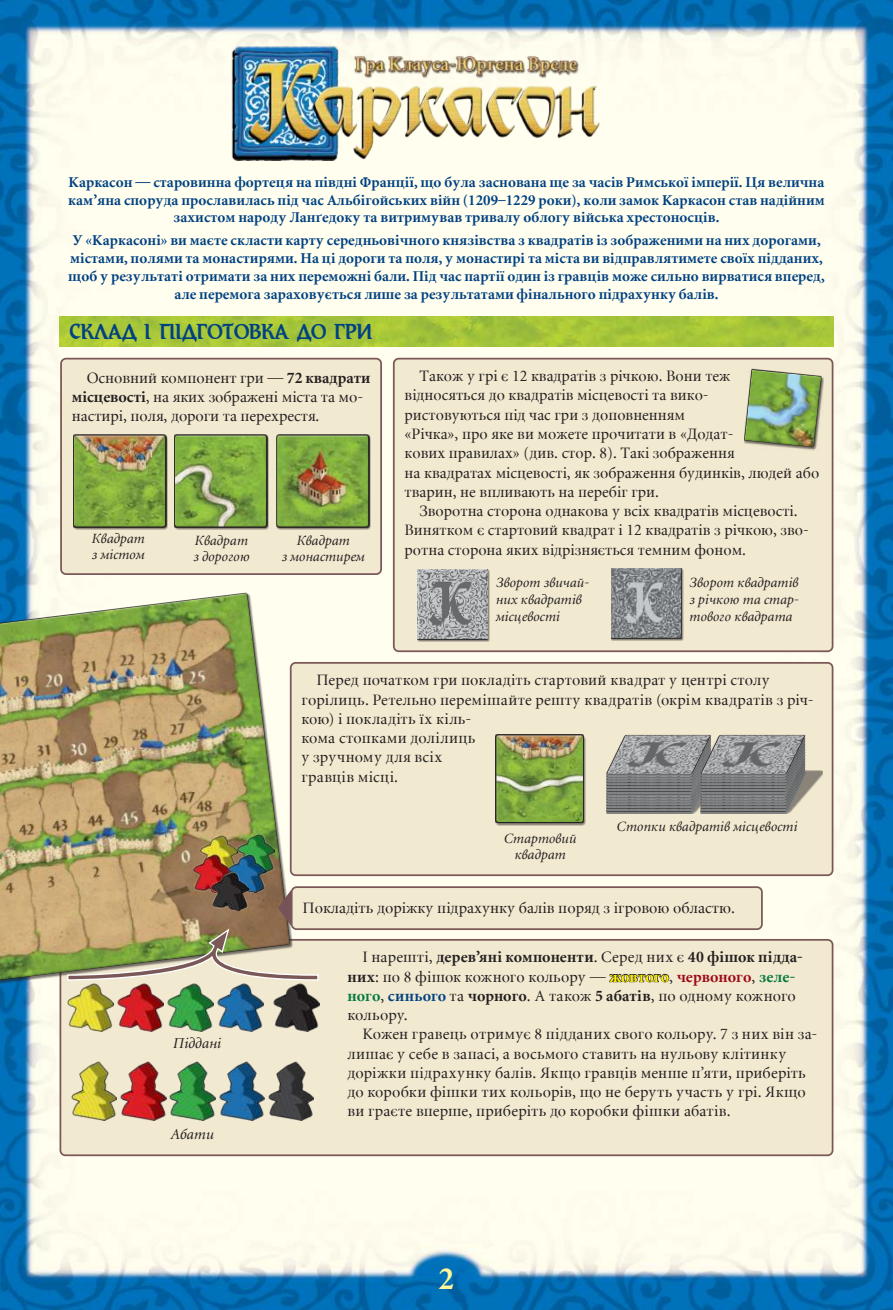
<style>
.page{position:relative;width:893px;height:1310px;background:#fff}
.page>*{position:absolute;margin:0;border:0;box-sizing:border-box;transform-origin:0 0}
.t1{font:700 31.5px "Miniature";color:#fff799}
.t2{font:21px "Romic Normal";letter-spacing:.05em;color:#004181}
.t3{font:15.75px/19.2px "Miniature";color:#221f1f}
.t4{font:700 14.88px/17.8px "Miniature";letter-spacing:.005em;color:#004181;text-align:center}
.t5{font:italic 14.88px "Miniature";color:#221f1f}
.t6{font:italic 14px/16.8px "Miniature";color:#221f1f}
.s1{font-size:15.22px}
.s2{font-family:"Miniature C"}
.s3{font-weight:700}
.s4{font-weight:700;color:#fff100}
.s5{font-weight:700;color:#9d0817}
.s6{font-weight:700;color:#02793b}
.s7{font-weight:700;color:#004181}
</style>
<div class="page">
<img style="left:0;top:0;width:893px;height:1310px">
<img style="left:60px;top:316px;width:773px;height:30px">
<div style="left:60px;top:940px;width:773px;height:215px;background:#f2e9d1;border-radius:5px"></div>
<div style="left:60px;top:939px;width:773px;height:217px;border:2px solid #7b5858;border-radius:5px"></div>
<svg style="left:0;top:592px;width:291px;height:414px"></svg>
<img style="left:0;top:593px;width:291px;height:388px">
<img style="left:200px;top:836px;width:37px;height:18px">
<img style="left:238px;top:834px;width:36px;height:38px">
<img style="left:193px;top:854px;width:72px;height:36px">
<img style="left:212px;top:872px;width:37px;height:18px">
<img style="left:218px;top:984px;width:46px;height:47px">
<img style="left:68px;top:984px;width:46px;height:47px">
<img style="left:168px;top:984px;width:46px;height:47px">
<img style="left:118px;top:984px;width:46px;height:47px">
<img style="left:274px;top:984px;width:46px;height:47px">
<img style="left:219px;top:1062px;width:45px;height:58px">
<img style="left:72px;top:1062px;width:45px;height:58px">
<img style="left:170px;top:1062px;width:45px;height:58px">
<img style="left:121px;top:1062px;width:45px;height:58px">
<img style="left:268px;top:1062px;width:46px;height:58px">
<div style="left:61px;top:359px;width:320px;height:215px;background:#f2e9d1;border-radius:5px"></div>
<div style="left:60px;top:358px;width:322px;height:217px;border:2px solid #7b5858;border-radius:5px"></div>
<div style="left:73px;top:435px;width:95px;height:95px;background:#221f1f;opacity:.6"></div>
<svg style="left:73px;top:434px;width:93px;height:94px"></svg>
<img style="left:74px;top:436px;width:92px;height:91px">
<div style="left:174px;top:435px;width:95px;height:95px;background:#221f1f;opacity:.6"></div>
<svg style="left:174px;top:434px;width:93px;height:94px"></svg>
<svg style="left:175px;top:436px;width:92px;height:91px"></svg>
<div style="left:276px;top:435px;width:95px;height:95px;background:#221f1f;opacity:.6"></div>
<svg style="left:276px;top:434px;width:93px;height:94px"></svg>
<img style="left:277px;top:436px;width:92px;height:91px">
<div style="left:394px;top:359px;width:439px;height:292px;background:#f2e9d1;border-radius:5px"></div>
<div style="left:393px;top:358px;width:440px;height:294px;border:2px solid #7b5858;border-radius:5px"></div>
<div style="left:417px;top:570px;width:73px;height:72px;background:#221f1f;opacity:.6"></div>
<svg style="left:417px;top:569px;width:71px;height:70px"></svg>
<div style="left:611px;top:568px;width:72px;height:73px;background:#221f1f;opacity:.6"></div>
<svg style="left:611px;top:568px;width:70px;height:70px"></svg>
<div style="left:744px;top:370px;width:79px;height:80px;background:#221f1f;opacity:.6"></div>
<img style="left:744px;top:368px;width:78px;height:80px">
<div style="left:291px;top:663px;width:542px;height:212px;background:#f2e9d1;border-radius:5px"></div>
<div style="left:290px;top:662px;width:543px;height:214px;border:2px solid #7b5858;border-radius:5px"></div>
<div style="left:606px;top:773px;width:105px;height:41px;background:#808284"></div>
<svg style="left:711px;top:813px;width:78px;height:1px"></svg>
<svg style="left:606px;top:735px;width:217px;height:78px"></svg>
<div style="left:496px;top:735px;width:90px;height:90px;background:#221f1f;opacity:.6"></div>
<div style="left:495px;top:734px;width:89px;height:89px;background:#2b2726"></div>
<img style="left:496px;top:735px;width:87px;height:87px">
<svg style="left:67px;top:890px;width:252px;height:91px"></svg>
<div style="left:292px;top:887px;width:470px;height:42px;background:#f2e9d1;border-radius:5px"></div>
<div style="left:291px;top:886px;width:472px;height:44px;border:2px solid #7b5858;border-radius:5px"></div>
<img style="left:230px;top:46px;width:418px;height:114px">
<p class="t4" style="left:68px;top:174px;width:758px">Каркасон — старовинна фортеця на пiвднi Францi<span class="s1">¿</span>, що була заснована ще за часiв Римсько¿ iмперi<span class="s1">¿</span>. Ця велична кам’яна споруда прославилась пiд час Альбiгойських вiйн (1209–1229 роки), коли замок Каркасон став надiйним захистом народу Лан<span class="s2">ґ</span>едоку та витримував тривалу облогу вiйська хрестоносцiв.</p>
<p class="t4" style="left:68px;top:233px;width:758px">У «Каркасонi» ви маºте скласти карту середньовiчного князiвства з квадратiв iз зображеними на них дорогами, мiстами, полями та монастирями. На цi дороги та поля, у монастирi та мiста ви вiдправлятимете сво¿х пiдданих, щоб у результатi отримати за них переможнi бали. Пiд час партi¿ один iз гравцiв може сильно вирватися вперед, але перемога зараховуºться лише за результатами фiнального пiдрахунку балiв.</p>
<h2 class="t2" style="left:69px;top:321px;width:303px">СКЛАД I ПIДГОТОВКА ДО ГРИ</h2>
<p class="t3" style="left:72px;top:369px;width:300px;text-indent:15px">Основний компонент гри — <span class="s3">72 квадрати мiсцевостi</span>, на яких зображенi мiста та мо&shy;настирi, поля, дороги та перехрестя.</p>
<p class="t6" style="left:91px;top:530px;width:55px">Квадрат з мiстом</p>
<p class="t6" style="left:193px;top:532px;width:58px">Квадрат з дорогою</p>
<p class="t6" style="left:281px;top:532px;width:85px;text-align:center">Квадрат<br>з монастирем</p>
<p class="t3" style="left:405px;top:368px;width:416px;text-indent:15px">Також у грi º 12 квадратiв з рiчкою. Вони теж<br>вiдносяться до квадратiв мiсцевостi та вико-<br>ристовуються пiд час гри з доповненням<br>«Рiчка», про яке ви можете прочитати в «Додат-<br>кових правилах» (див. стор. 8). Так³ зображення<br>на квадратах м³сцевост³, як зображення будинкiв, людей або тварин, не впливають на перебiг гри.</p>
<p class="t3" style="left:405px;top:502px;width:406px;text-indent:15px">Зворотна сторона однакова у всiх квадратiв мiсцевостi.<br>Винятком º стартовий квадрат i 12 квадратiв з рiчкою, зво&shy;ротна сторона яких вiдрiзняºться темним фоном.</p>
<p class="t6" style="left:495px;top:575px;width:95px">Зворот звичай&shy;них квадратiв мiсцевостi</p>
<p class="t6" style="left:689px;top:575px;width:111px;text-align:justify">Зворот квадратiв з рiчкою та стар&shy;тового квадрата</p>
<p class="t5" style="left:173px;top:1036px;width:50px">Пiдданi</p>
<p class="t5" style="left:170px;top:1128px;width:45px">Абати</p>
<p class="t3" style="left:301px;top:672px;width:514px;text-indent:15px">Перед початком гри покладiть стартовий квадрат у центрi столу горiлиць. Ретельно перемiшайте решту квадратiв (окрiм квадратiв з рiч&shy;кою) i покладiть ¿х кiль-<br>кома стопками долiлиць<br>у зручному для всiх<br>гравцiв мiсцi.</p>
<p class="t6" style="left:616px;top:819px;width:182px">Стопки квадратiв мiсцевостi</p>
<p class="t6" style="left:503px;top:830px;width:74px;text-align:center">Стартовий квадрат</p>
<p class="t3" style="left:302px;top:899px;width:434px">Покладiть дорiжку пiдрахунку балiв поряд з iгровою областю.</p>
<p class="t3" style="left:347px;top:949px;width:457px;text-indent:15px">I нарештi, <span class="s3">дерев’янi компоненти</span>. Серед них º <span class="s3">40 фiшок пiдда&shy;них</span>: по 8 фiшок кожного кольору — <span class="s3">ж</span><span class="s4">овтого</span>, <span class="s5">червоного</span>, <span class="s6">зеле&shy;ного</span>, <span class="s7">синього</span> та <span class="s3">чорного</span>. А також <span class="s3">5 абатiв</span>, по одному кожного кольору.</p>
<p class="t3" style="left:348px;top:1026px;width:471px;text-indent:15px">Кожен гравець отримуº 8 пiдданих свого кольору. 7 з них вiн за&shy;лишаº у себе в запасi, а восьмого ставить на нульову клiтинку дорiжки пiдрахунку балiв. Якщо гравцiв менше п’яти, приберiть до коробки фiшки тих кольорiв, що не беруть участь у грi. Якщо ви граºте вперше, приберiть до коробки фiшки абатiв.</p>
<h1 class="t1" style="left:439px;top:1265px;width:17px">2</h1>
</div>
